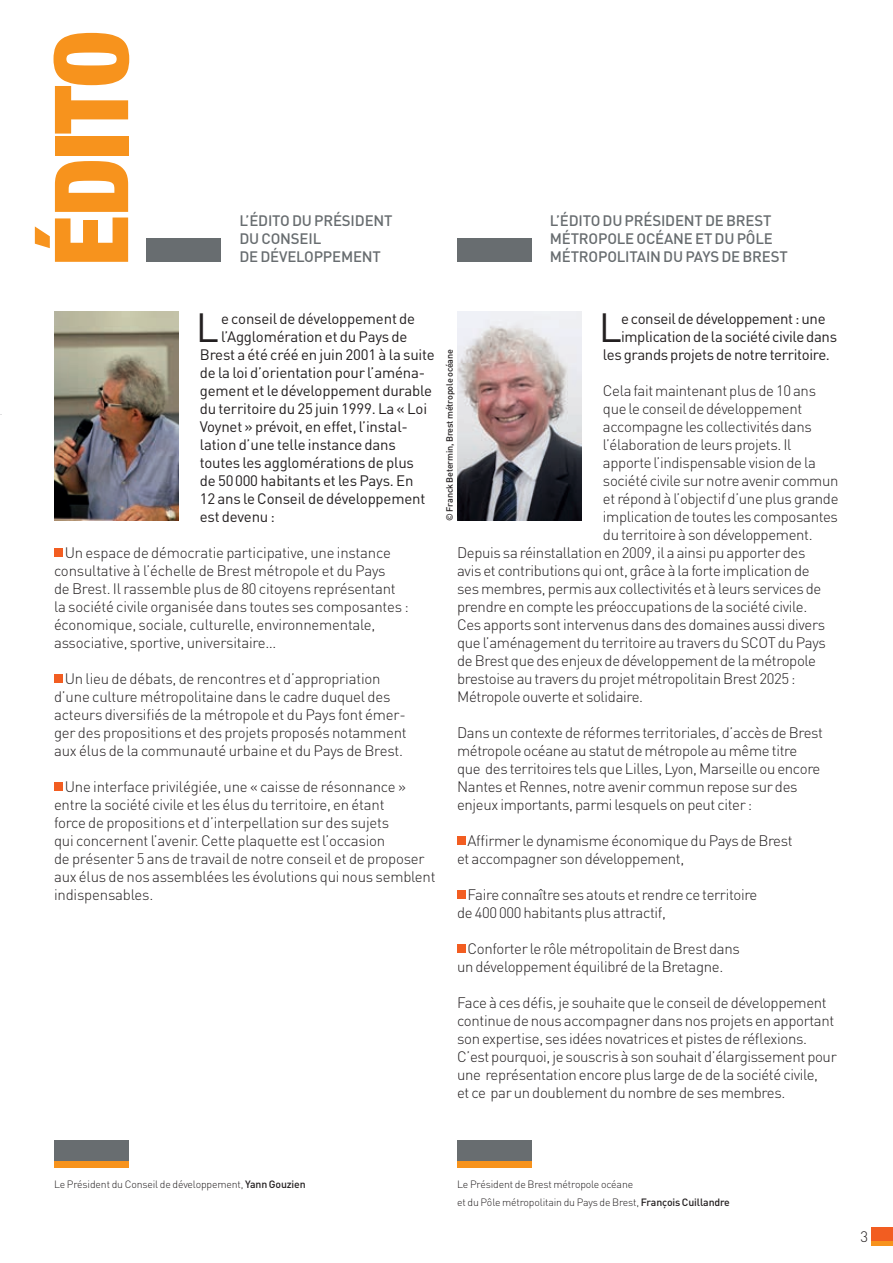
<style>
.page{position:relative;width:893px;height:1263px;background:#fff}
.page>*{position:absolute;margin:0;border:0;box-sizing:border-box;transform-origin:0 0}
.t1{font:900 condensed 102.45px "Helvetica Neue";letter-spacing:-.015em;color:#f7931d}
.t2{font:40.35px "DIN";color:#231f20}
.t3{font:300 15px/18px "DIN";letter-spacing:-.025em;color:#231f20}
.t4{font:15px "DIN";letter-spacing:-.015em;color:#231f20}
.t5{font:500 15px/18px "DIN";letter-spacing:-.01em;color:#686d70}
.t6{font:300 10.5px/18px "DIN";letter-spacing:-.015em;color:#231f20}
.t7{font:500 9px "DIN";letter-spacing:-.01em;color:#231f20}
.s1{font-weight:500}
</style>
<div class="page">
<hr style="left:872px;top:1241px;width:21px;height:4px;background:#f7931d">
<div style="left:872px;top:1227px;width:21px;height:14px;background:#f25d21"></div>
<div style="left:54px;top:548px;width:9px;height:8px;background:#f25d21"></div>
<div style="left:54px;top:674px;width:9px;height:8px;background:#f25d21"></div>
<div style="left:54px;top:782px;width:9px;height:8px;background:#f25d21"></div>
<div style="left:457px;top:836px;width:9px;height:8px;background:#f25d21"></div>
<div style="left:457px;top:890px;width:9px;height:9px;background:#f25d21"></div>
<div style="left:457px;top:944px;width:9px;height:9px;background:#f25d21"></div>
<div style="left:457px;top:238px;width:74px;height:23px;background:#686d70"></div>
<div style="left:147px;top:238px;width:74px;height:23px;background:#686d70"></div>
<div style="left:54px;top:1161px;width:74px;height:7px;background:#f7931d"></div>
<div style="left:457px;top:1161px;width:74px;height:7px;background:#f7931d"></div>
<div style="left:54px;top:1141px;width:74px;height:20px;background:#686d70"></div>
<div style="left:457px;top:1141px;width:74px;height:20px;background:#686d70"></div>
<img style="left:54px;top:311px;width:125px;height:210px">
<img style="left:457px;top:311px;width:125px;height:210px">
<h1 class="t1" style="left:7px;top:266px;width:237px;rotate:-90deg">ÉDITO</h1>
<p class="t5" style="left:239px;top:211px;width:155px">L’ÉDITO DU PRÉSIDENT<br>DU CONSEIL<br>DE DÉVELOPPEMENT</p>
<p class="t5" style="left:550px;top:211px;width:240px">L’ÉDITO DU PRÉSIDENT DE BREST<br>MÉTROPOLE OCÉANE ET DU PÔLE<br>MÉTROPOLITAIN DU PAYS DE BREST</p>
<h2 class="t2" style="left:196px;top:302px;width:25px">L</h2>
<p class="t4" style="left:221px;top:309px;width:196px">e conseil de développement de</p>
<p class="t4" style="left:221px;top:327px;width:188px">l’Agglomération et du Pays de</p>
<p class="t4" style="left:200px;top:345px;width:237px">Brest a été créé en juin 2001 à la suite</p>
<p class="t4" style="left:200px;top:363px;width:227px">de la loi d’orientation pour l’aména-</p>
<p class="t4" style="left:200px;top:381px;width:234px">gement et le développement durable</p>
<p class="t4" style="left:200px;top:399px;width:229px">du territoire du 25 juin 1999. La « Loi</p>
<p class="t4" style="left:200px;top:417px;width:210px">Voynet » prévoit, en effet, l’instal-</p>
<p class="t4" style="left:200px;top:435px;width:198px">lation d’une telle instance dans</p>
<p class="t4" style="left:200px;top:453px;width:216px">toutes les agglomérations de plus</p>
<p class="t4" style="left:200px;top:471px;width:215px">de 50 000 habitants et les Pays. En</p>
<p class="t4" style="left:200px;top:489px;width:227px">12 ans le Conseil de développement</p>
<p class="t4" style="left:200px;top:507px;width:77px">est devenu :</p>
<p class="t3" style="left:54px;top:543px;width:356px;text-indent:11px">Un espace de démocratie participative, une instance consultative à l’échelle de Brest métropole et du Pays<br>de Brest. Il rassemble plus de 80 citoyens représentant la société civile organisée dans toutes ses composantes : économique, sociale, culturelle, environnementale, associative, sportive, universitaire…</p>
<p class="t3" style="left:54px;top:669px;width:354px;text-indent:11px">Un lieu de débats, de rencontres et d’appropriation d’une culture métropolitaine dans le cadre duquel des acteurs diversifiés de la métropole et du Pays font émer&shy;ger des propositions et des projets proposés notamment aux élus de la communauté urbaine et du Pays de Brest.</p>
<p class="t3" style="left:54px;top:777px;width:383px;text-indent:11px">Une interface privilégiée, une « caisse de résonnance » entre la société civile et les élus du territoire, en étant<br>force de propositions et d’interpellation sur des sujets<br>qui concernent l’avenir. Cette plaquette est l’occasion<br>de présenter 5 ans de travail de notre conseil et de proposer aux élus de nos assemblées les évolutions qui nous semblent indispensables.</p>
<h2 class="t2" style="left:599px;top:302px;width:25px">L</h2>
<p class="t4" style="left:621px;top:309px;width:206px">e conseil de développement : une</p>
<p class="t4" style="left:621px;top:327px;width:218px">implication de la société civile dans</p>
<p class="t4" style="left:603px;top:345px;width:229px">les grands projets de notre territoire.</p>
<p class="t3" style="left:603px;top:381px;width:215px">Cela fait maintenant plus de 10 ans</p>
<p class="t3" style="left:603px;top:399px;width:201px">que le conseil de développement</p>
<p class="t3" style="left:603px;top:417px;width:210px">accompagne les collectivités dans</p>
<p class="t3" style="left:603px;top:435px;width:190px">l’élaboration de leurs projets. Il</p>
<p class="t3" style="left:603px;top:453px;width:214px">apporte l’indispensable vision de la</p>
<p class="t3" style="left:603px;top:471px;width:237px">société civile sur notre avenir commun</p>
<p class="t3" style="left:603px;top:489px;width:237px">et répond à l’objectif d’une plus grande</p>
<p class="t3" style="left:603px;top:507px;width:237px">implication de toutes les composantes</p>
<p class="t3" style="left:603px;top:525px;width:211px">du territoire à son développement.</p>
<p class="t3" style="left:457px;top:543px;width:350px">Depuis sa réinstallation en 2009, il a ainsi pu apporter des</p>
<p class="t3" style="left:457px;top:561px;width:354px">avis et contributions qui ont, grâce à la forte implication de</p>
<p class="t3" style="left:457px;top:579px;width:366px">ses membres, permis aux collectivités et à leurs services de</p>
<p class="t3" style="left:457px;top:597px;width:352px">prendre en compte les préoccupations de la société civile.</p>
<p class="t3" style="left:457px;top:615px;width:369px">Ces apports sont intervenus dans des domaines aussi divers</p>
<p class="t3" style="left:457px;top:633px;width:370px">que l’aménagement du territoire au travers du SCOT du Pays</p>
<p class="t3" style="left:457px;top:651px;width:360px">de Brest que des enjeux de développement de la métropole</p>
<p class="t3" style="left:457px;top:669px;width:340px">brestoise au travers du projet métropolitain Brest 2025 :</p>
<p class="t3" style="left:457px;top:687px;width:188px">Métropole ouverte et solidaire.</p>
<p class="t3" style="left:457px;top:723px;width:367px">Dans un contexte de réformes territoriales, d’accès de Brest métropole océane au statut de métropole au même titre que des territoires tels que Lilles, Lyon, Marseille ou encore Nantes et Rennes, notre avenir commun repose sur des enjeux importants, parmi lesquels on peut citer :</p>
<p class="t3" style="left:457px;top:831px;width:337px;text-indent:10px">Affirmer le dynamisme économique du Pays de Brest et accompagner son développement,</p>
<p class="t3" style="left:457px;top:885px;width:302px;text-indent:10px">Faire connaître ses atouts et rendre ce territoire de 400 000 habitants plus attractif,</p>
<p class="t3" style="left:457px;top:939px;width:284px;text-indent:10px">Conforter le rôle métropolitain de Brest dans un développement équilibré de la Bretagne.</p>
<p class="t3" style="left:457px;top:993px;width:381px">Face à ces défis, je souhaite que le conseil de développement continue de nous accompagner dans nos projets en apportant son expertise, ses idées novatrices et pistes de réflexions.<br>C’est pourquoi, je souscris à son souhait d’élargissement pour une représentation encore plus large de de la société civile,<br>et ce par un doublement du nombre de ses membres.</p>
<p class="t7" style="left:444px;top:521px;width:173px;rotate:-90deg">© Franck Betermin, Brest métropole océane</p>
<p class="t6" style="left:54px;top:1175px;width:253px">Le Président du Conseil de développement, <span class="s1">Yann Gouzien</span></p>
<p class="t6" style="left:457px;top:1175px;width:274px">Le Président de Brest métropole océane<br>et du Pôle métropolitain du Pays de Brest, <span class="s1">François Cuillandre</span></p>
<p class="t3" style="left:861px;top:1227px;width:9px">3</p>
</div>
